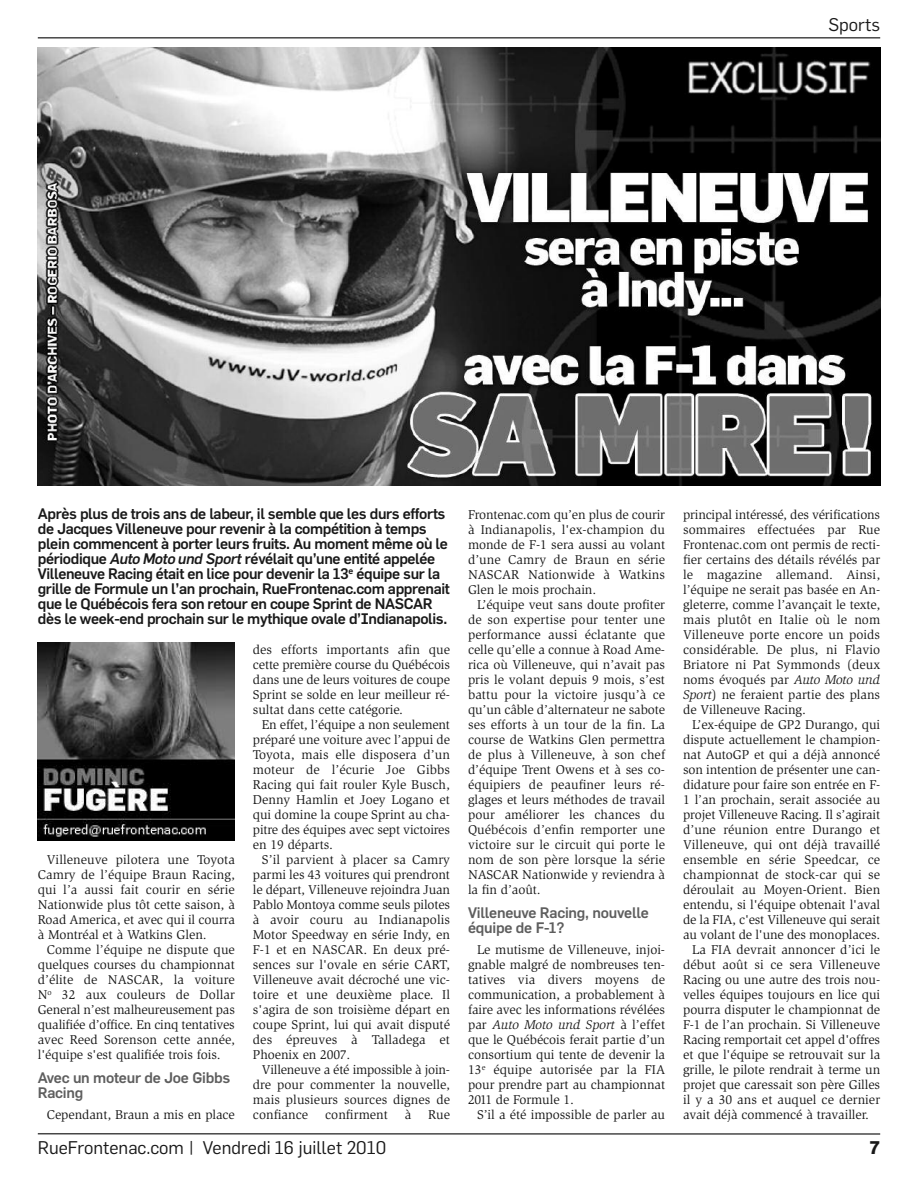
<style>
.page{position:relative;width:918px;height:1188px;background:#fff}
.page>*{position:absolute;margin:0;border:0;box-sizing:border-box;transform-origin:0 0}
.t1{font:18px "Flama";color:#191919}
.t2{font:700 18px "Flama";color:#191919}
.t3{font:500 15px/15px "Flama";letter-spacing:-.025em;color:#191919}
.t4{font:500 15px/15px "Flama";letter-spacing:-.015em;color:#5e5e5e}
.t5{font:13.2px/15px "Slimbach Std";letter-spacing:-.005em;color:#191919;text-align:justify}
.s1{font-style:italic}
</style>
<div class="page">
<hr style="left:38px;top:37px;width:842px;height:2px;background:#474747">
<hr style="left:38px;top:1133px;width:842px;height:2px;background:#474747">
<img style="left:38px;top:48px;width:842px;height:438px">
<img style="left:38px;top:642px;width:197px;height:198px">
<h1 class="t1" style="left:828px;top:16px;width:53px">Sports</h1>
<p class="t3" style="left:38px;top:507px;width:414px">Après plus de trois ans de labeur, il semble que les durs efforts de Jacques Villeneuve pour revenir à la compétition à temps plein commencent à porter leurs fruits. Au moment même où le périodique <span class="s1">Auto Moto und Sport</span> révélait qu’une entité appelée Villeneuve Racing était en lice pour devenir la 13<sup>e</sup> équipe sur la grille de Formule un l’an prochain, RueFrontenac.com apprenait que le Québécois fera son retour en coupe Sprint de NASCAR dès le week-end prochain sur le mythique ovale d’Indianapolis.</p>
<p class="t5" style="left:38px;top:853px;width:199px;text-indent:9px">Villeneuve pilotera une Toyota Camry de l’équipe Braun Racing, qui l’a aussi fait courir en série Nationwide plus tôt cette saison, à Road America, et avec qui il courra à Montréal et à Watkins Glen.</p>
<p class="t5" style="left:38px;top:943px;width:199px;text-indent:9px">Comme l’équipe ne dispute que quelques courses du championnat d’élite de NASCAR, la voiture N<sup>o</sup> 32 aux couleurs de Dollar General n’est malheureusement pas qualifiée d’office. En cinq tentatives avec Reed Sorenson cette année, l'équipe s'est qualifiée trois fois.</p>
<p class="t4" style="left:38px;top:1071px;width:194px">Avec un moteur de Joe Gibbs<br>Racing</p>
<p class="t5" style="left:47px;top:1108px;width:190px">Cependant, Braun a mis en place</p>
<p class="t5" style="left:253px;top:643px;width:199px">des efforts importants afin que cette première course du Québécois dans une de leurs voitures de coupe Sprint se solde en leur meilleur ré&shy;sultat dans cette catégorie.</p>
<p class="t5" style="left:253px;top:718px;width:199px;text-indent:9px">En effet, l’équipe a non seulement préparé une voiture avec l’appui de Toyota, mais elle disposera d’un moteur de l’écurie Joe Gibbs Racing qui fait rouler Kyle Busch, Denny Hamlin et Joey Logano et qui domine la coupe Sprint au cha&shy;pitre des équipes avec sept victoires en 19 départs.</p>
<p class="t5" style="left:253px;top:853px;width:199px;text-indent:9px">S’il parvient à placer sa Camry parmi les 43 voitures qui prendront le départ, Villeneuve rejoindra Juan Pablo Montoya comme seuls pilotes à avoir couru au Indianapolis Motor Speedway en série Indy, en F-1 et en NASCAR. En deux pré&shy;sences sur l'ovale en série CART, Villeneuve avait décroché une vic&shy;toire et une deuxième place. Il s'agira de son troisième départ en coupe Sprint, lui qui avait disputé des épreuves à Talladega et Phoenix en 2007.</p>
<p class="t5" style="left:253px;top:1063px;width:199px;text-indent:9px">Villeneuve a été impossible à join&shy;dre pour commenter la nouvelle, mais plusieurs sources dignes de confiance</p>
<p class="t5" style="left:325px;top:1108px;width:64px">confirment</p>
<p class="t5" style="left:405px;top:1108px;width:8px">à</p>
<p class="t5" style="left:428px;top:1108px;width:23px">Rue</p>
<h1 class="t1" style="left:38px;top:1139px;width:350px">RueFrontenac.com | Vendredi 16 juillet 2010</h1>
<p class="t5" style="left:468px;top:508px;width:199px">Frontenac.com qu’en plus de courir à Indianapolis, l'ex-champion du monde de F-1 sera aussi au volant d’une Camry de Braun en série NASCAR Nationwide à Watkins Glen le mois prochain.</p>
<p class="t5" style="left:468px;top:598px;width:199px;text-indent:9px">L’équipe veut sans doute profiter de son expertise pour tenter une performance aussi éclatante que celle qu’elle a connue à Road Ame&shy;rica où Villeneuve, qui n’avait pas pris le volant depuis 9 mois, s’est battu pour la victoire jusqu’à ce qu’un câble d’alternateur ne sabote ses efforts à un tour de la fin. La course de Watkins Glen permettra de plus à Villeneuve, à son chef d’équipe Trent Owens et à ses co&shy;équipiers de peaufiner leurs ré&shy;glages et leurs méthodes de travail pour améliorer les chances du Québécois d’enfin remporter une victoire sur le circuit qui porte le nom de son père lorsque la série NASCAR Nationwide y reviendra à la fin d’août.</p>
<p class="t4" style="left:468px;top:906px;width:182px">Villeneuve Racing, nouvelle équipe de F-1?</p>
<p class="t5" style="left:468px;top:943px;width:199px;text-indent:9px">Le mutisme de Villeneuve, injoi&shy;gnable malgré de nombreuses ten&shy;tatives via divers moyens de communication, a probablement à faire avec les informations révélées par <span class="s1">Auto Moto und Sport</span> à l’effet que le Québécois ferait partie d’un consortium qui tente de devenir la 13<sup>e</sup> équipe autorisée par la FIA pour prendre part au championnat 2011 de Formule 1.</p>
<p class="t5" style="left:477px;top:1108px;width:190px">S’il a été impossible de parler au</p>
<p class="t5" style="left:683px;top:508px;width:199px">principal intéressé, des vérifications sommaires effectuées par Rue Frontenac.com ont permis de recti&shy;fier certains des détails révélés par le magazine allemand. Ainsi, l’équipe ne serait pas basée en An&shy;gleterre, comme l’avançait le texte, mais plutôt en Italie où le nom Villeneuve porte encore un poids considérable. De plus, ni Flavio Briatore ni Pat Symmonds (deux noms évoqués par <span class="s1">Auto Moto und Sport</span>) ne feraient partie des plans de Villeneuve Racing.</p>
<p class="t5" style="left:692px;top:718px;width:190px">L’ex-équipe de GP2 Durango, qui</p>
<p class="t5" style="left:683px;top:733px;width:199px">dispute actuellement le champion-</p>
<p class="t5" style="left:683px;top:748px;width:199px">nat AutoGP et qui a déjà annoncé</p>
<p class="t5" style="left:683px;top:763px;width:199px">son intention de présenter une can-</p>
<p class="t5" style="left:683px;top:778px;width:199px">didature pour faire son entrée en F-</p>
<p class="t5" style="left:683px;top:793px;width:199px">1 l’an prochain, serait associée au</p>
<p class="t5" style="left:683px;top:808px;width:199px">projet Villeneuve Racing. Il s’agirait</p>
<p class="t5" style="left:683px;top:823px;width:199px">d’une réunion entre Durango et</p>
<p class="t5" style="left:683px;top:838px;width:199px">Villeneuve, qui ont déjà travaillé</p>
<p class="t5" style="left:683px;top:853px;width:199px">ensemble en série Speedcar, ce</p>
<p class="t5" style="left:683px;top:868px;width:199px">championnat de stock-car qui se</p>
<p class="t5" style="left:683px;top:883px;width:199px">déroulait au Moyen-Orient. Bien</p>
<p class="t5" style="left:683px;top:898px;width:199px">entendu, si l'équipe obtenait l'aval</p>
<p class="t5" style="left:683px;top:913px;width:199px">de la FIA, c'est Villeneuve qui serait</p>
<p class="t5" style="left:683px;top:928px;width:199px">au volant de l'une des monoplaces.</p>
<p class="t5" style="left:692px;top:943px;width:190px">La FIA devrait annoncer d’ici le</p>
<p class="t5" style="left:683px;top:958px;width:199px">début août si ce sera Villeneuve</p>
<p class="t5" style="left:683px;top:973px;width:199px">Racing ou une autre des trois nou-</p>
<p class="t5" style="left:683px;top:988px;width:199px">velles équipes toujours en lice qui</p>
<p class="t5" style="left:683px;top:1003px;width:199px">pourra disputer le championnat de</p>
<p class="t5" style="left:683px;top:1018px;width:199px">F-1 de l’an prochain. Si Villeneuve</p>
<p class="t5" style="left:683px;top:1033px;width:199px">Racing remportait cet appel d'offres</p>
<p class="t5" style="left:683px;top:1048px;width:199px">et que l'équipe se retrouvait sur la</p>
<p class="t5" style="left:683px;top:1063px;width:199px">grille, le pilote rendrait à terme un</p>
<p class="t5" style="left:683px;top:1078px;width:199px">projet que caressait son père Gilles</p>
<p class="t5" style="left:683px;top:1093px;width:199px">il y a 30 ans et auquel ce dernier</p>
<p class="t5" style="left:683px;top:1108px;width:188px">avait déjà commencé à travailler.</p>
<h1 class="t2" style="left:870px;top:1140px;width:12px">7</h1>
</div>
